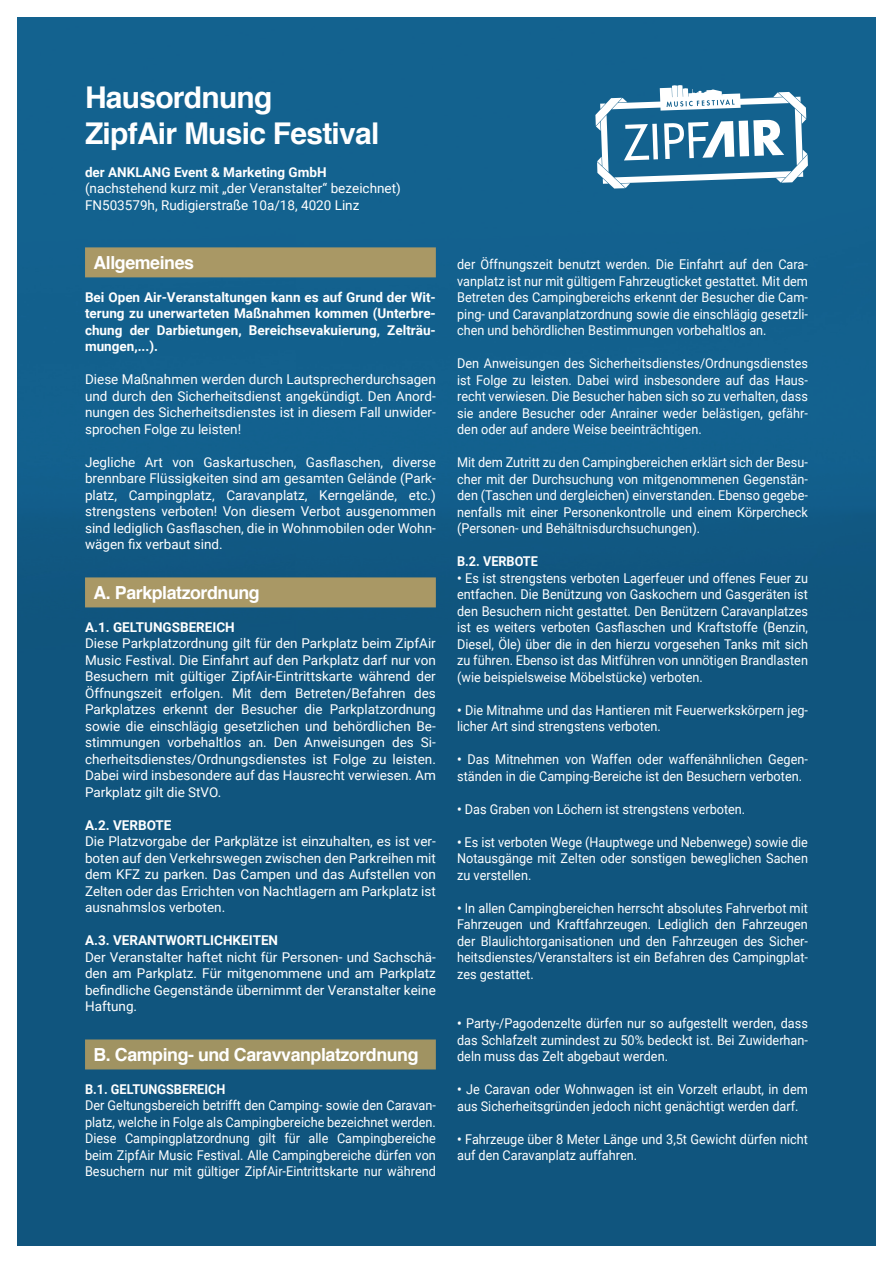
<style>
.page{position:relative;width:893px;height:1263px;background:#fff}
.page>*{position:absolute;margin:0;border:0;box-sizing:border-box;transform-origin:0 0}
.t1{font:700 30px "Helvetica";letter-spacing:-.025em;color:#fff}
.Zwischenüberschrift{font:700 18px "Helvetica";letter-spacing:-.025em;color:#fff}
.t2{font:13.5px/16.5px "Roboto";color:#fff;text-align:justify;scale:.94 1}
.t3{font:13.5px/16.5px "Roboto";color:#fff;text-align:justify}
.t4{font:700 13.5px/16.5px "Roboto";color:#fff;text-align:justify}
.t5{font:700 13.5px "Roboto";color:#fff;scale:.94 1}
.s1{font-weight:700}
</style>
<div class="page">
<img style="left:17px;top:17px;width:859px;height:1229px">
<div style="left:85px;top:247px;width:351px;height:30px;background:#a99865"></div>
<div style="left:85px;top:577px;width:351px;height:30px;background:#a99865"></div>
<div style="left:85px;top:1039px;width:351px;height:30px;background:#a09362"></div>
<svg style="left:595px;top:85px;width:213px;height:104px"></svg>
<p class="t1" style="left:85px;top:73px;width:189px">Hausordnung</p>
<p class="t1" style="left:85px;top:109px;width:296px">ZipfAir Music Festival</p>
<p class="t4" style="left:85px;top:163px;width:243px">der ANKLANG Event &amp; Marketing GmbH</p>
<p class="t3" style="left:85px;top:179px;width:317px">(nachstehend kurz mit „der Veranstalter“ bezeichnet)</p>
<p class="t3" style="left:85px;top:196px;width:276px">FN503579h, Rudigierstraße 10a/18, 4020 Linz</p>
<p class="Zwischenüberschrift" style="left:94px;top:248px;width:102px">Allgemeines</p>
<p class="t4" style="left:85px;top:288px;width:352px">Bei Open Air-Veranstaltungen kann es auf Grund der Wit&shy;terung zu unerwarteten Maßnahmen kommen (Unterbre&shy;chung der Darbietungen, Bereichsevakuierung, Zelträu&shy;mungen,...).</p>
<p class="t3" style="left:85px;top:371px;width:352px">Diese Maßnahmen werden durch Lautsprecherdurchsagen und durch den Sicherheitsdienst angekündigt. Den Anord&shy;nungen des Sicherheitsdienstes ist in diesem Fall unwider&shy;sprochen Folge zu leisten!</p>
<p class="t3" style="left:85px;top:453px;width:352px">Jegliche Art von Gaskartuschen, Gasflaschen, diverse brennbare Flüssigkeiten sind am gesamten Gelände (Park&shy;platz, Campingplatz, Caravanplatz, Kerngelände, etc.) strengstens verboten! Von diesem Verbot ausgenommen sind lediglich Gasflaschen, die in Wohnmobilen oder Wohn&shy;wägen fix verbaut sind.</p>
<p class="Zwischenüberschrift" style="left:94px;top:578px;width:168px">A. Parkplatzordnung</p>
<p class="t4" style="left:85px;top:618px;width:151px">A.1. GELTUNGSBEREICH</p>
<p class="t3" style="left:85px;top:635px;width:352px">Diese Parkplatzordnung gilt für den Parkplatz beim ZipfAir Music Festival. Die Einfahrt auf den Parkplatz darf nur von Besuchern mit gültiger ZipfAir-Eintrittskarte während der Öffnungszeit erfolgen. Mit dem Betreten/Befahren des Parkplatzes erkennt der Besucher die Parkplatzordnung sowie die einschlägig gesetzlichen und behördlichen Be&shy;stimmungen vorbehaltlos an. Den Anweisungen des Si&shy;cherheitsdienstes/Ordnungsdienstes ist Folge zu leisten.<br>Dabei wird insbesondere auf das Hausrecht verwiesen. Am Parkplatz gilt die StVO.</p>
<p class="t4" style="left:85px;top:816px;width:88px">A.2. VERBOTE</p>
<p class="t3" style="left:85px;top:833px;width:352px">Die Platzvorgabe der Parkplätze ist einzuhalten, es ist ver&shy;boten auf den Verkehrswegen zwischen den Parkreihen mit dem KFZ zu parken. Das Campen und das Aufstellen von Zelten oder das Errichten von Nachtlagern am Parkplatz ist ausnahmslos verboten.</p>
<p class="t4" style="left:85px;top:932px;width:195px">A.3. VERANTWORTLICHKEITEN</p>
<p class="t3" style="left:85px;top:948px;width:352px">Der Veranstalter haftet nicht für Personen- und Sachschä&shy;den am Parkplatz. Für mitgenommene und am Parkplatz befindliche Gegenstände übernimmt der Veranstalter keine Haftung.</p>
<p class="Zwischenüberschrift" style="left:94px;top:1040px;width:327px">B. Camping- und Caravvanplatzordnung</p>
<p class="t5" style="left:85px;top:1079px;width:151px">B.1. GELTUNGSBEREICH</p>
<p class="t2" style="left:85px;top:1097px;width:375px">Der Geltungsbereich betrifft den Camping- sowie den Caravan&shy;platz, welche in Folge als Campingbereiche bezeichnet werden.</p>
<p class="t2" style="left:85px;top:1130px;width:375px">Diese Campingplatzordnung gilt für alle Campingbereiche beim ZipfAir Music Festival. Alle Campingbereiche dürfen von Besuchern nur mit gültiger ZipfAir-Eintrittskarte nur während</p>
<p class="t2" style="left:457px;top:256px;width:375px">der Öffnungszeit benutzt werden. Die Einfahrt auf den Cara&shy;vanplatz ist nur mit gültigem Fahrzeugticket gestattet. Mit dem Betreten des Campingbereichs erkennt der Besucher die Cam&shy;ping- und Caravanplatzordnung sowie die einschlägig gesetzli&shy;chen und behördlichen Bestimmungen vorbehaltlos an.</p>
<p class="t2" style="left:457px;top:355px;width:375px">Den Anweisungen des Sicherheitsdienstes/Ordnungsdienstes ist Folge zu leisten. Dabei wird insbesondere auf das Haus&shy;recht verwiesen. Die Besucher haben sich so zu verhalten, dass sie andere Besucher oder Anrainer weder belästigen, gefähr&shy;den oder auf andere Weise beeinträchtigen.</p>
<p class="t2" style="left:457px;top:454px;width:375px">Mit dem Zutritt zu den Campingbereichen erklärt sich der Besu&shy;cher mit der Durchsuchung von mitgenommenen Gegenstän&shy;den (Taschen und dergleichen) einverstanden. Ebenso gegebe&shy;nenfalls mit einer Personenkontrolle und einem Körpercheck (Personen- und Behältnisdurchsuchungen).</p>
<p class="t5" style="left:457px;top:552px;width:87px">B.2. VERBOTE</p>
<p class="t2" style="left:457px;top:569px;width:375px"><span class="s1">•</span> Es ist strengstens verboten Lagerfeuer und offenes Feuer zu entfachen. Die Benützung von Gaskochern und Gasgeräten ist den Besuchern nicht gestattet. Den Benützern Caravanplatzes ist es weiters verboten Gasflaschen und Kraftstoffe (Benzin, Diesel, Öle) über die in den hierzu vorgesehen Tanks mit sich zu führen. Ebenso ist das Mitführen von unnötigen Brandlasten</p>
<p class="t2" style="left:457px;top:668px;width:263px">(wie beispielsweise Möbelstücke) verboten.</p>
<p class="t2" style="left:457px;top:701px;width:375px"><span class="s1">•</span> Die Mitnahme und das Hantieren mit Feuerwerkskörpern jeg&shy;licher Art sind strengstens verboten.</p>
<p class="t2" style="left:457px;top:751px;width:375px"><span class="s1">•</span> Das Mitnehmen von Waffen oder waffenähnlichen Gegen&shy;ständen in die Camping-Bereiche ist den Besuchern verboten.</p>
<p class="t2" style="left:457px;top:800px;width:308px"><span class="s1">•</span> Das Graben von Löchern ist strengstens verboten.</p>
<p class="t2" style="left:457px;top:833px;width:375px"><span class="s1">•</span> Es ist verboten Wege (Hauptwege und Nebenwege) sowie die Notausgänge mit Zelten oder sonstigen beweglichen Sachen zu verstellen.</p>
<p class="t2" style="left:457px;top:899px;width:375px"><span class="s1">•</span> In allen Campingbereichen herrscht absolutes Fahrverbot mit Fahrzeugen und Kraftfahrzeugen. Lediglich den Fahrzeugen der Blaulichtorganisationen und den Fahrzeugen des Sicher&shy;heitsdienstes/Veranstalters ist ein Befahren des Campingplat&shy;zes gestattet.</p>
<p class="t2" style="left:457px;top:1015px;width:375px"><span class="s1">•</span> Party-/Pagodenzelte dürfen nur so aufgestellt werden, dass das Schlafzelt zumindest zu 50% bedeckt ist. Bei Zuwiderhan&shy;deln muss das Zelt abgebaut werden.</p>
<p class="t2" style="left:457px;top:1081px;width:375px"><span class="s1">•</span> Je Caravan oder Wohnwagen ist ein Vorzelt erlaubt, in dem aus Sicherheitsgründen jedoch nicht genächtigt werden darf.</p>
<p class="t2" style="left:457px;top:1130px;width:375px"><span class="s1">•</span> Fahrzeuge über 8 Meter Länge und 3,5t Gewicht dürfen nicht auf den Caravanplatz auffahren.</p>
</div>
